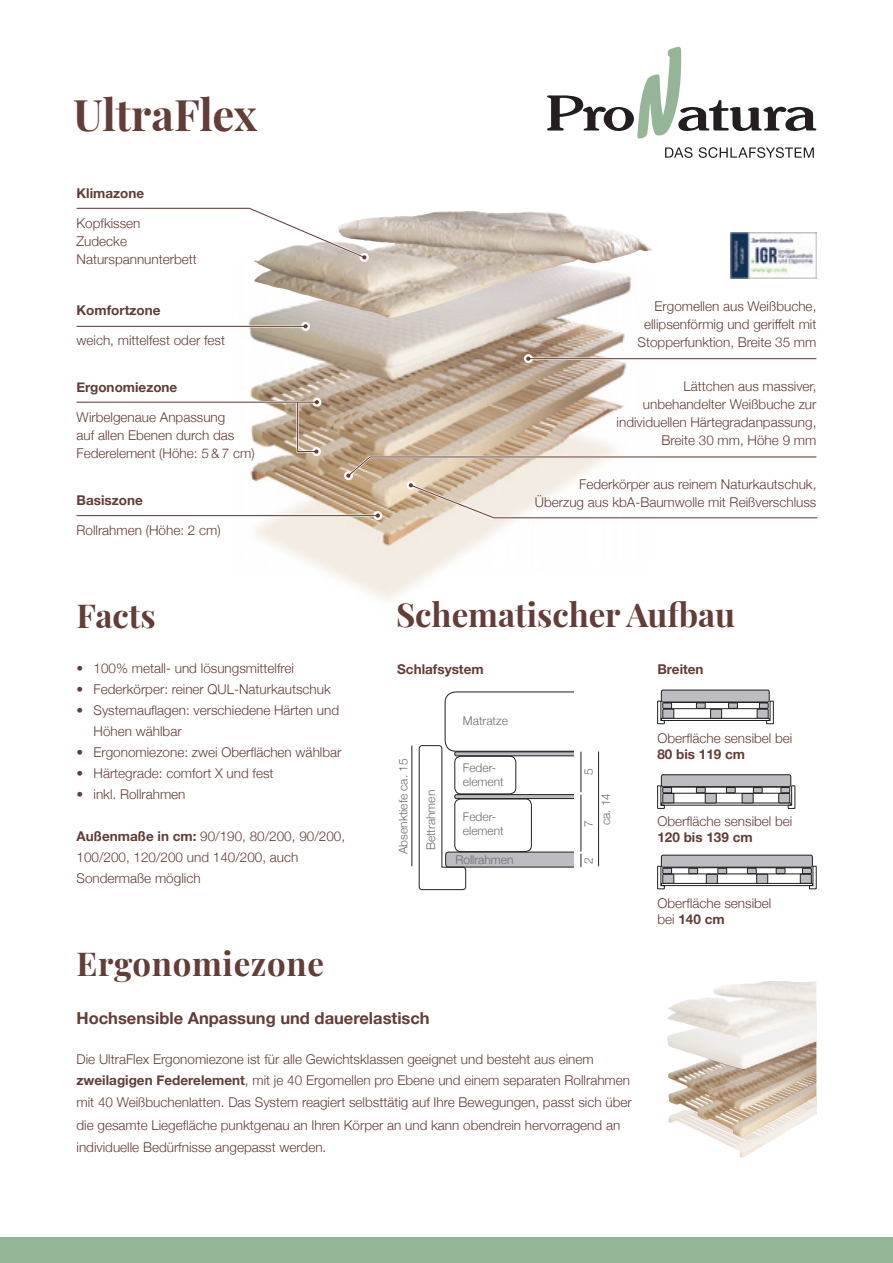
<style>
.page{position:relative;width:893px;height:1263px;background:#fff}
.page>*{position:absolute;margin:0;border:0;box-sizing:border-box;transform-origin:0 0}
.t1{font:700 43.5px "Playfair Display";letter-spacing:-.005em;color:#633d37}
.t2{font:700 33px "Playfair Display";color:#633d37}
.t3{font:700 33px "Playfair Display";letter-spacing:.02em;color:#633d37}
.t4{font:700 16.5px "Helvetica Neue";color:#633d37}
.t5{font:300 13.5px/18px "Helvetica Neue";color:#633d37}
.t6{font:700 13.5px "Helvetica Neue";color:#633d37}
.t7{font:300 12px/14.4px "Helvetica Neue";color:#6c6d70}
.s1{font-weight:700}
</style>
<div class="page">
<div style="left:661px;top:690px;width:108px;height:12px;background:#bcbdc0;border-radius:2px"></div>
<div style="left:661px;top:690px;width:108px;height:12px;border:1px solid #231f20;border-radius:2px"></div>
<svg style="left:657px;top:701px;width:117px;height:23px"></svg>
<div style="left:757px;top:709px;width:11px;height:9px;background:#bcbdc0"></div>
<div style="left:757px;top:709px;width:11px;height:9px;border:1px solid #231f20"></div>
<div style="left:759px;top:703px;width:9px;height:5px;background:#bcbdc0"></div>
<div style="left:759px;top:703px;width:9px;height:6px;border:1px solid #231f20"></div>
<div style="left:711px;top:709px;width:11px;height:9px;background:#bcbdc0"></div>
<div style="left:710px;top:709px;width:12px;height:9px;border:1px solid #231f20"></div>
<div style="left:729px;top:703px;width:8px;height:5px;background:#bcbdc0"></div>
<div style="left:728px;top:703px;width:10px;height:5px;border:1px solid #231f20"></div>
<div style="left:696px;top:703px;width:9px;height:5px;background:#bcbdc0"></div>
<div style="left:696px;top:703px;width:9px;height:5px;border:1px solid #231f20"></div>
<hr style="left:664px;top:708px;width:103px;height:1px;background:#231f20">
<hr style="left:664px;top:702px;width:103px;height:1px;background:#231f20">
<div style="left:661px;top:775px;width:130px;height:12px;background:#bcbdc0;border-radius:2px"></div>
<div style="left:661px;top:774px;width:130px;height:13px;border:1px solid #231f20;border-radius:2px"></div>
<svg style="left:657px;top:785px;width:138px;height:24px"></svg>
<div style="left:779px;top:793px;width:11px;height:10px;background:#bcbdc0"></div>
<div style="left:778px;top:793px;width:12px;height:10px;border:1px solid #231f20"></div>
<div style="left:781px;top:787px;width:9px;height:6px;background:#bcbdc0"></div>
<div style="left:781px;top:787px;width:9px;height:6px;border:1px solid #231f20"></div>
<div style="left:705px;top:793px;width:11px;height:10px;background:#bcbdc0"></div>
<div style="left:705px;top:793px;width:11px;height:10px;border:1px solid #231f20"></div>
<div style="left:726px;top:787px;width:9px;height:6px;background:#bcbdc0"></div>
<div style="left:726px;top:787px;width:9px;height:6px;border:1px solid #231f20"></div>
<div style="left:696px;top:787px;width:9px;height:6px;background:#bcbdc0"></div>
<div style="left:696px;top:787px;width:9px;height:6px;border:1px solid #231f20"></div>
<div style="left:742px;top:793px;width:11px;height:10px;background:#bcbdc0"></div>
<div style="left:742px;top:793px;width:11px;height:10px;border:1px solid #231f20"></div>
<div style="left:753px;top:787px;width:9px;height:6px;background:#bcbdc0"></div>
<div style="left:753px;top:787px;width:9px;height:6px;border:1px solid #231f20"></div>
<hr style="left:664px;top:787px;width:125px;height:1px;background:#231f20">
<hr style="left:664px;top:793px;width:125px;height:1px;background:#231f20">
<div style="left:661px;top:855px;width:151px;height:12px;background:#bcbdc0;border-radius:2px"></div>
<div style="left:661px;top:855px;width:152px;height:12px;border:1px solid #231f20;border-radius:2px"></div>
<svg style="left:657px;top:866px;width:160px;height:23px"></svg>
<div style="left:800px;top:874px;width:11px;height:9px;background:#bcbdc0"></div>
<div style="left:800px;top:874px;width:12px;height:9px;border:1px solid #231f20"></div>
<div style="left:802px;top:868px;width:9px;height:6px;background:#bcbdc0"></div>
<div style="left:802px;top:868px;width:10px;height:6px;border:1px solid #231f20"></div>
<div style="left:706px;top:874px;width:11px;height:9px;background:#bcbdc0"></div>
<div style="left:706px;top:874px;width:12px;height:10px;border:1px solid #231f20"></div>
<div style="left:718px;top:868px;width:9px;height:6px;background:#bcbdc0"></div>
<div style="left:718px;top:868px;width:9px;height:6px;border:1px solid #231f20"></div>
<div style="left:689px;top:868px;width:9px;height:6px;background:#bcbdc0"></div>
<div style="left:689px;top:868px;width:9px;height:6px;border:1px solid #231f20"></div>
<div style="left:757px;top:874px;width:11px;height:9px;background:#bcbdc0"></div>
<div style="left:756px;top:874px;width:12px;height:10px;border:1px solid #231f20"></div>
<div style="left:747px;top:868px;width:9px;height:6px;background:#bcbdc0"></div>
<div style="left:747px;top:868px;width:9px;height:6px;border:1px solid #231f20"></div>
<hr style="left:664px;top:867px;width:146px;height:1px;background:#231f20">
<hr style="left:664px;top:873px;width:146px;height:1px;background:#231f20">
<div style="left:574px;top:686px;width:29px;height:198px;background:linear-gradient(to bottom,#fff,#fefefe)"></div>
<svg style="left:419px;top:691px;width:179px;height:199px"></svg>
<hr style="left:598px;top:751px;width:1px;height:115px;background:#231f20">
<hr style="left:412px;top:745px;width:1px;height:121px;background:#231f20">
<img style="left:248px;top:256px;width:384px;height:345px">
<img style="left:367px;top:211px;width:103px;height:19px">
<svg style="left:360px;top:253px;width:9px;height:9px"></svg>
<svg style="left:76px;top:207px;width:291px;height:53px"></svg>
<hr style="left:77px;top:325px;width:229px;height:2px;background:#fff">
<svg style="left:301px;top:322px;width:9px;height:9px"></svg>
<hr style="left:77px;top:326px;width:229px;height:1px;background:#633d37">
<svg style="left:303px;top:324px;width:5px;height:4px"></svg>
<hr style="left:98px;top:514px;width:280px;height:3px;background:#fff">
<hr style="left:77px;top:515px;width:301px;height:1px;background:#633d37">
<svg style="left:312px;top:447px;width:9px;height:9px"></svg>
<hr style="left:77px;top:401px;width:240px;height:2px;background:#fff">
<svg style="left:312px;top:398px;width:9px;height:9px"></svg>
<hr style="left:77px;top:402px;width:240px;height:1px;background:#633d37">
<svg style="left:295px;top:400px;width:24px;height:54px"></svg>
<svg style="left:665px;top:147px;width:149px;height:11px"></svg>
<svg style="left:547px;top:46px;width:270px;height:93px"></svg>
<img style="left:730px;top:232px;width:86px;height:46px">
<hr style="left:528px;top:358px;width:288px;height:2px;background:#fff">
<svg style="left:524px;top:354px;width:9px;height:9px"></svg>
<hr style="left:528px;top:358px;width:288px;height:1px;background:#633d37">
<svg style="left:526px;top:357px;width:4px;height:4px"></svg>
<svg style="left:345px;top:455px;width:473px;height:65px"></svg>
<svg style="left:667px;top:981px;width:149px;height:177px"></svg>
<img style="left:713px;top:981px;width:71px;height:11px">
<div style="left:0;top:1237px;width:893px;height:26px;background:#94b596"></div>
<h1 class="t1" style="left:73px;top:81px;width:186px">UltraFlex</h1>
<p class="t6" style="left:77px;top:183px;width:69px">Klimazone</p>
<p class="t5" style="left:77px;top:214px;width:122px">Kopfkissen<br>Zudecke<br>Naturspannunterbett</p>
<p class="t6" style="left:77px;top:300px;width:85px">Komfortzone</p>
<p class="t5" style="left:77px;top:330px;width:150px">weich, mittelfest oder fest</p>
<p class="t6" style="left:77px;top:377px;width:102px">Ergonomiezone</p>
<p class="t5" style="left:77px;top:407px;width:180px">Wirbelgenaue Anpassung<br>auf allen Ebenen durch das<br>Federelement (Höhe: 5 &amp; 7 cm)</p>
<p class="t6" style="left:77px;top:490px;width:68px">Basiszone</p>
<p class="t5" style="left:77px;top:520px;width:146px">Rollrahmen (Höhe: 2 cm)</p>
<p class="t5" style="left:638px;top:296px;width:180px;text-align:right">Ergomellen aus Weißbuche, ellipsenförmig und geriffelt mit<br>Stopperfunktion, Breite 35 mm</p>
<p class="t5" style="left:617px;top:376px;width:201px;text-align:right">Lättchen aus massiver, unbehandelter Weißbuche zur individuellen Härtegradanpassung,<br>Breite 30 mm, Höhe 9 mm</p>
<p class="t5" style="left:535px;top:474px;width:283px;text-align:right">Federkörper aus reinem Naturkautschuk,<br>Überzug aus kbA-Baumwolle mit Reißverschluss</p>
<h2 class="t2" style="left:77px;top:589px;width:81px">Facts</h2>
<h2 class="t2" style="left:396px;top:589px;width:341px">Schematischer Aufbau</h2>
<p class="t5" style="left:77px;top:658px;width:219px">• 100% metall- und lösungsmittelfrei</p>
<p class="t5" style="left:77px;top:679px;width:256px">• Federkörper: reiner QUL-Naturkautschuk</p>
<p class="t5" style="left:94px;top:699px;width:247px;line-height:21px;text-indent:-17px">• Systemauflagen: verschiedene Härten und<br>Höhen wählbar</p>
<p class="t5" style="left:77px;top:742px;width:266px">• Ergonomiezone: zwei Oberflächen wählbar</p>
<p class="t5" style="left:77px;top:763px;width:199px">• Härtegrade: comfort X und fest</p>
<p class="t5" style="left:77px;top:784px;width:111px">• inkl. Rollrahmen</p>
<p class="t5" style="left:77px;top:825px;width:270px;line-height:21px"><span class="s1">Außenmaße in cm:</span> 90/190, 80/200, 90/200,<br>100/200, 120/200 und 140/200, auch<br>Sondermaße möglich</p>
<p class="t6" style="left:397px;top:658px;width:88px">Schlafsystem</p>
<p class="t6" style="left:657px;top:658px;width:48px">Breiten</p>
<p class="t7" style="left:463px;top:713px;width:46px">Matratze</p>
<p class="t7" style="left:463px;top:760px;width:42px">Feder&shy;element</p>
<p class="t7" style="left:463px;top:809px;width:42px">Feder&shy;element</p>
<p class="t5" style="left:657px;top:728px;width:137px">Oberfläche sensibel bei</p>
<p class="t6" style="left:657px;top:744px;width:89px">80 bis 119 cm</p>
<p class="t7" style="left:395px;top:854px;width:98px;rotate:-90deg">Absenktiefe ca. 15</p>
<p class="t7" style="left:580px;top:775px;width:8px;rotate:-90deg">5</p>
<p class="t7" style="left:423px;top:850px;width:62px;rotate:-90deg">Bettrahmen</p>
<p class="t7" style="left:598px;top:825px;width:34px;rotate:-90deg">ca. 14</p>
<p class="t5" style="left:657px;top:811px;width:137px">Oberfläche sensibel bei</p>
<p class="t6" style="left:657px;top:827px;width:97px">120 bis 139 cm</p>
<p class="t7" style="left:580px;top:826px;width:8px;rotate:-90deg">7</p>
<p class="t7" style="left:580px;top:864px;width:8px;rotate:-90deg">2</p>
<p class="t7" style="left:455px;top:851px;width:60px">Rollrahmen</p>
<h2 class="t3" style="left:77px;top:938px;width:249px">Ergonomiezone</h2>
<p class="t4" style="left:77px;top:1005px;width:355px">Hochsensible Anpassung und dauerelastisch</p>
<p class="t5" style="left:77px;top:1047px;width:555px;line-height:21px">Die UltraFlex Ergonomiezone ist für alle Gewichtsklassen geeignet und besteht aus einem <span class="s1">zweilagigen Federelement</span>, mit je 40 Ergomellen pro Ebene und einem separaten Rollrahmen</p>
<p class="t5" style="left:77px;top:1090px;width:557px;line-height:22.5px">mit 40 Weißbuchenlatten. Das System reagiert selbsttätig auf Ihre Bewegungen, passt sich über die gesamte Liegefläche punktgenau an Ihren Körper an und kann obendrein hervorragend an individuelle Bedürfnisse angepasst werden.</p>
<p class="t5" style="left:657px;top:894px;width:116px;line-height:16.2px">Oberfläche sensibel bei <span class="s1">140 cm</span></p>
</div>
